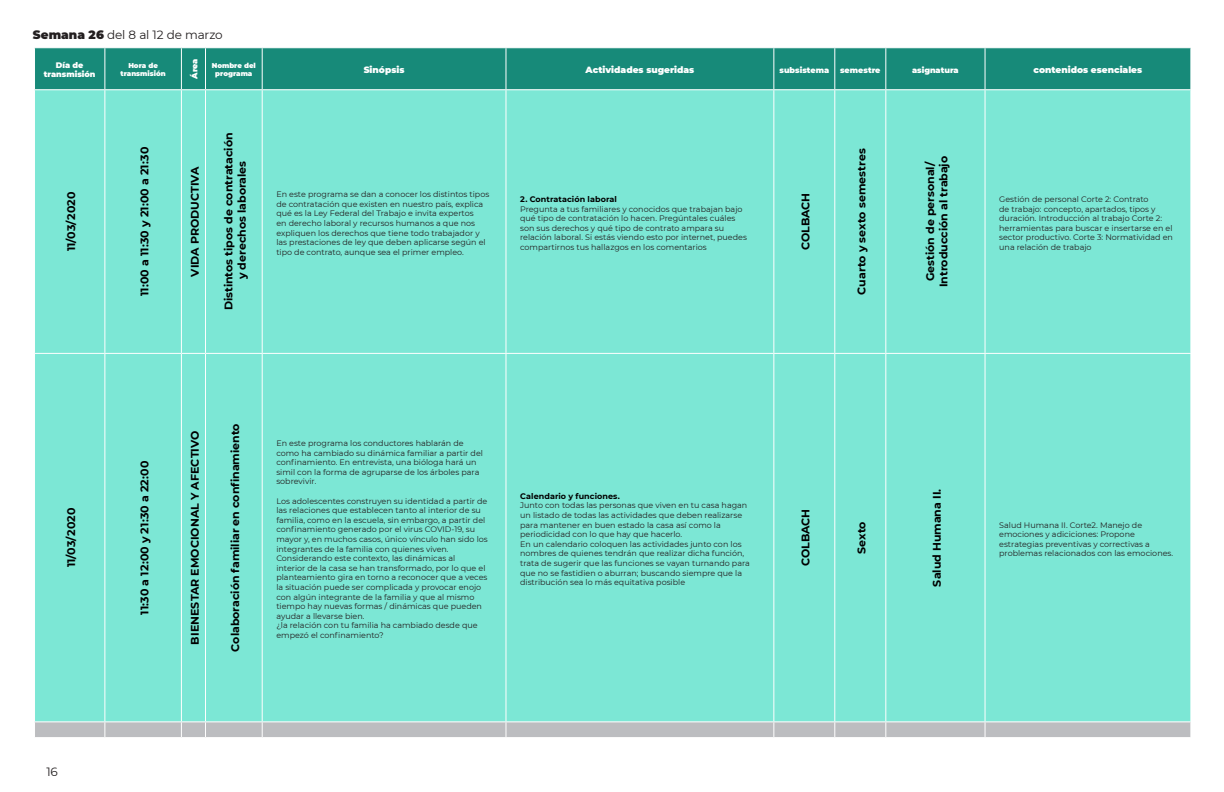
<style>
.page{position:relative;width:1224px;height:792px;background:#fff}
.page>*{position:absolute;margin:0;border:0;box-sizing:border-box;transform-origin:0 0}
.t1{font:12px "Montserrat";letter-spacing:-.015em;color:#231f20}
.t2{font:700 11px "Montserrat";color:#000}
.t3{font:900 9px "Montserrat";color:#fff}
.t4{font:8px/9.6px "Montserrat";color:#231f20}
.t5{font:900 8px/9.6px "Montserrat";color:#fff;text-align:center}
.t6{font:700 8px "Montserrat";letter-spacing:.01em;color:#000}
.t7{font:900 7px/8.4px "Montserrat";color:#fff;text-align:center}
.s1{font-weight:900}
</style>
<div class="page">
<div style="left:35px;top:48px;width:1155px;height:41px;background:#178a79"></div>
<div style="left:35px;top:90px;width:1155px;height:631px;background:#7ce7d5"></div>
<hr style="left:104px;top:48px;width:1px;height:41px;background:#fff">
<svg style="left:181px;top:47px;width:25px;height:1px"></svg>
<hr style="left:181px;top:48px;width:1px;height:41px;background:#fff">
<hr style="left:205px;top:48px;width:1px;height:41px;background:#fff">
<hr style="left:262px;top:48px;width:1px;height:41px;background:#fff">
<hr style="left:505px;top:48px;width:1px;height:41px;background:#fff">
<hr style="left:773px;top:48px;width:1px;height:41px;background:#fff">
<hr style="left:834px;top:48px;width:1px;height:41px;background:#fff">
<hr style="left:885px;top:48px;width:1px;height:41px;background:#fff">
<hr style="left:985px;top:48px;width:1px;height:41px;background:#fff">
<svg style="left:181px;top:89px;width:25px;height:1px"></svg>
<hr style="left:104px;top:90px;width:1px;height:263px;background:#fff">
<hr style="left:181px;top:90px;width:1px;height:263px;background:#fff">
<hr style="left:205px;top:90px;width:1px;height:263px;background:#fff">
<hr style="left:505px;top:90px;width:1px;height:263px;background:#fff">
<hr style="left:834px;top:90px;width:1px;height:263px;background:#fff">
<hr style="left:885px;top:90px;width:1px;height:263px;background:#fff">
<hr style="left:34px;top:353px;width:71px;height:1px;background:#fff">
<hr style="left:105px;top:353px;width:76px;height:1px;background:#fff">
<hr style="left:104px;top:354px;width:1px;height:367px;background:#fff">
<svg style="left:181px;top:353px;width:25px;height:1px"></svg>
<hr style="left:181px;top:354px;width:1px;height:367px;background:#fff">
<hr style="left:206px;top:353px;width:56px;height:1px;background:#fff">
<hr style="left:205px;top:354px;width:1px;height:367px;background:#fff">
<hr style="left:505px;top:354px;width:1px;height:367px;background:#fff">
<hr style="left:774px;top:353px;width:61px;height:1px;background:#fff">
<hr style="left:835px;top:353px;width:51px;height:1px;background:#fff">
<hr style="left:834px;top:354px;width:1px;height:367px;background:#fff">
<hr style="left:886px;top:353px;width:99px;height:1px;background:#fff">
<hr style="left:885px;top:354px;width:1px;height:367px;background:#fff">
<svg style="left:34px;top:721px;width:1157px;height:17px;background:#bfc1c3"></svg>
<hr style="left:206px;top:737px;width:56px;height:1px;background:#fff">
<hr style="left:774px;top:737px;width:61px;height:1px;background:#fff">
<hr style="left:835px;top:737px;width:51px;height:1px;background:#fff">
<hr style="left:886px;top:737px;width:99px;height:1px;background:#fff">
<hr style="left:262px;top:90px;width:1px;height:263px;background:#fff">
<hr style="left:773px;top:90px;width:1px;height:263px;background:#fff">
<hr style="left:985px;top:90px;width:1px;height:263px;background:#fff">
<hr style="left:262px;top:353px;width:244px;height:1px;background:#fff">
<hr style="left:262px;top:354px;width:1px;height:367px;background:#fff">
<hr style="left:506px;top:353px;width:268px;height:1px;background:#fff">
<hr style="left:773px;top:354px;width:1px;height:367px;background:#fff">
<hr style="left:262px;top:721px;width:244px;height:1px;background:#fff">
<hr style="left:506px;top:721px;width:268px;height:1px;background:#fff">
<hr style="left:985px;top:353px;width:206px;height:1px;background:#fff">
<hr style="left:985px;top:354px;width:1px;height:367px;background:#fff">
<hr style="left:985px;top:721px;width:206px;height:1px;background:#fff">
<hr style="left:262px;top:737px;width:244px;height:1px;background:#fff">
<hr style="left:506px;top:737px;width:268px;height:1px;background:#fff">
<hr style="left:985px;top:737px;width:206px;height:1px;background:#fff">
<h1 class="t1" style="left:33px;top:26px;width:191px"><span class="s1">Semana 26</span> del 8 al 12 de marzo</h1>
<p class="t5" style="left:44px;top:60px;width:53px">Día de transmisión</p>
<p class="t7" style="left:121px;top:61px;width:47px">Hora de transmisión</p>
<p class="t5" style="left:189px;top:79px;width:22px;rotate:-90deg">Área</p>
<p class="t7" style="left:212px;top:61px;width:46px">Nombre del programa</p>
<p class="t3" style="left:364px;top:63px;width:42px">Sinópsis</p>
<p class="t3" style="left:586px;top:63px;width:110px">Actividades sugeridas</p>
<p class="t5" style="left:780px;top:64px;width:51px">subsistema</p>
<p class="t5" style="left:840px;top:64px;width:42px">semestre</p>
<p class="t5" style="left:912px;top:64px;width:48px">asignatura</p>
<p class="t3" style="left:1034px;top:63px;width:110px">contenidos esenciales</p>
<p class="t2" style="left:63px;top:251px;width:61px;rotate:-90deg">11/03/2020</p>
<p class="t2" style="left:63px;top:567px;width:61px;rotate:-90deg">11/03/2020</p>
<h1 class="t1" style="left:46px;top:763px;width:13px">16</h1>
<p class="t2" style="left:137px;top:296px;width:151px;rotate:-90deg">11:00 a 11:30 y 21:00 a 21:30</p>
<p class="t2" style="left:187px;top:277px;width:112px;rotate:-90deg">VIDA PRODUCTIVA</p>
<p class="t2" style="left:221px;top:310px;width:179px;rotate:-90deg">Distintos tipos de contratación</p>
<p class="t2" style="left:234px;top:279px;width:120px;rotate:-90deg">y derechos laborales</p>
<p class="t4" style="left:276px;top:189px;width:214px">En este programa se dan a conocer los distintos tipos de contratación que existen en nuestro país, explica qué es la Ley Federal del Trabajo e invita expertos<br>en derecho laboral y recursos humanos a que nos expliquen los derechos que tiene todo trabajador y las prestaciones de ley que deben aplicarse según el tipo de contrato, aunque sea el primer empleo.</p>
<p class="t6" style="left:520px;top:193px;width:98px">2. Contratación laboral</p>
<p class="t4" style="left:520px;top:204px;width:228px">Pregunta a tus familiares y conocidos que trabajan bajo qué tipo de contratación lo hacen. Pregúntales cuáles son sus derechos y qué tipo de contrato ampara su relación laboral. Si estás viendo esto por internet, puedes compartirnos tus hallazgos en los comentarios</p>
<p class="t2" style="left:798px;top:250px;width:59px;rotate:-90deg">COLBACH</p>
<p class="t2" style="left:854px;top:295px;width:147px;rotate:-90deg">Cuarto y sexto semestres</p>
<p class="t2" style="left:137px;top:615px;width:155px;rotate:-90deg">11:30 a 12:00 y 21:30 a 22:00</p>
<p class="t2" style="left:187px;top:645px;width:215px;rotate:-90deg">BIENESTAR EMOCIONAL Y AFECTIVO</p>
<p class="t2" style="left:227px;top:652px;width:230px;rotate:-90deg">Colaboración familiar en confinamiento</p>
<p class="t4" style="left:276px;top:438px;width:208px">En este programa los conductores hablarán de como ha cambiado su dinámica familiar a partir del confinamiento. En entrevista, una bióloga hará un simil con la forma de agruparse de los árboles para sobrevivir.</p>
<p class="t4" style="left:276px;top:496px;width:213px">Los adolescentes construyen su identidad a partir de las relaciones que establecen tanto al interior de su familia, como en la escuela, sin embargo, a partir del confinamiento generado por el virus COVID-19, su mayor y, en muchos casos, único vínculo han sido los integrantes de la familia con quienes viven.</p>
<p class="t4" style="left:276px;top:553px;width:213px">Considerando este contexto, las dinámicas al<br>interior de la casa se han transformado, por lo que el planteamiento gira en torno a reconocer que a veces la situación puede ser complicada y provocar enojo con algún integrante de la familia y que al mismo tiempo hay nuevas formas / dinámicas que pueden ayudar a llevarse bien.</p>
<p class="t4" style="left:276px;top:621px;width:203px">¿la relación con tu familia ha cambiado desde que empezó el confinamiento?</p>
<p class="t6" style="left:520px;top:490px;width:101px">Calendario y funciones.</p>
<p class="t4" style="left:520px;top:501px;width:229px">Junto con todas las personas que viven en tu casa hagan un listado de todas las actividades que deben realizarse para mantener en buen estado la casa así como la periodicidad con lo que hay que hacerlo.</p>
<p class="t4" style="left:520px;top:539px;width:231px">En un calendario coloquen las actividades junto con los nombres de quienes tendrán que realizar dicha función, trata de sugerir que las funciones se vayan turnando para que no se fastidien o aburran; buscando siempre que la distribución sea lo más equitativa posible</p>
<p class="t2" style="left:798px;top:566px;width:59px;rotate:-90deg">COLBACH</p>
<p class="t2" style="left:854px;top:554px;width:34px;rotate:-90deg">Sexto</p>
<p class="t2" style="left:922px;top:281px;width:122px;rotate:-90deg">Gestión de personal/</p>
<p class="t2" style="left:936px;top:287px;width:133px;rotate:-90deg">Introducción al trabajo</p>
<p class="t4" style="left:999px;top:194px;width:175px">Gestión de personal Corte 2: Contrato<br>de trabajo: concepto, apartados, tipos y duración. Introducción al trabajo Corte 2: herramientas para buscar e insertarse en el sector productivo. Corte 3: Normatividad en una relación de trabajo</p>
<p class="t2" style="left:929px;top:587px;width:99px;rotate:-90deg">Salud Humana II.</p>
<p class="t4" style="left:999px;top:520px;width:175px">Salud Humana II. Corte2. Manejo de emociones y adiciciones: Propone estrategias preventivas y correctivas a problemas relacionados con las emociones.</p>
</div>
